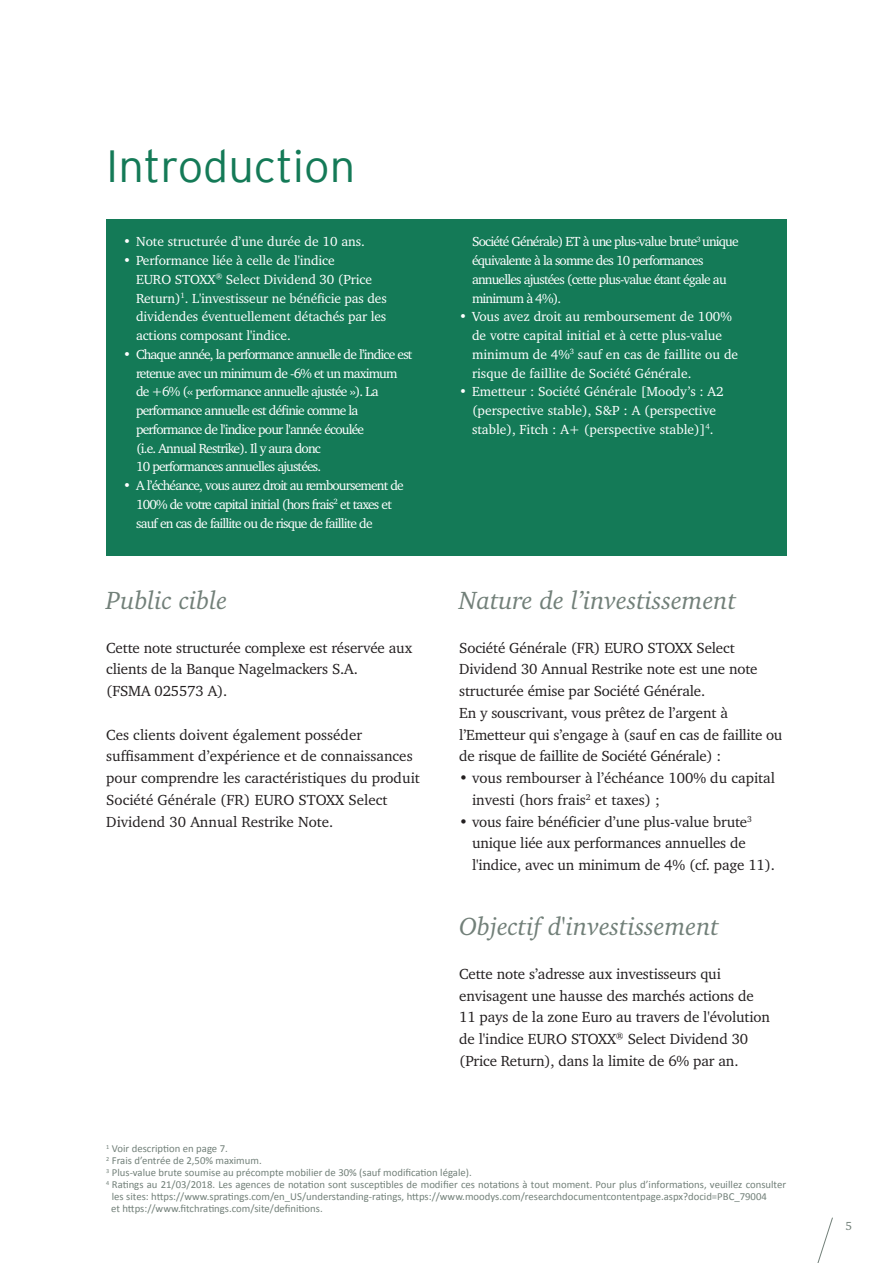
<style>
.page{position:relative;width:893px;height:1263px;background:#fff}
.page>*{position:absolute;margin:0;border:0;box-sizing:border-box;transform-origin:0 0}
.t1{font:45px "Interstate Mono Lgt";color:#147a57}
.t2{font:italic 25.5px "Charter IT Cby BT";color:#728079}
.t3{font:15px/21.8px "Charter IT Cby BT";letter-spacing:-.01em;color:#231f20}
.t4{font:13.5px/18.8px "Charter IT Cby BT";letter-spacing:-.06em;color:#fff}
.t5{font:13.5px/18.8px "Charter IT Cby BT";color:#fff}
.t6{font:13.5px/18.8px "Charter IT Cby BT";letter-spacing:-.01em;color:#fff}
.t7{font:12px "Charter IT Cby BT";color:#728079}
.t8{font:10.65px "Calibri";color:#728079}
</style>
<div class="page">
<svg style="left:817px;top:1217px;width:16px;height:46px"></svg>
<div style="left:106px;top:219px;width:681px;height:336px;background:#147a57"></div>
<h1 class="t1" style="left:106px;top:140px;width:250px">Introduction</h1>
<p class="t5" style="left:123px;top:232px;width:243px">• Note structurée d’une durée de 10 ans.</p>
<p class="t6" style="left:136px;top:251px;width:252px;text-indent:-13px">• Performance liée à celle de l'indice<br>EURO STOXX<sup>®</sup> Select Dividend 30 (Price Return)<sup>1</sup>. L'investisseur ne bénéficie pas des dividendes éventuellement détachés par les actions composant l'indice.</p>
<p class="t4" style="left:136px;top:345px;width:278px;text-indent:-13px">• Chaque année, la performance annuelle de l’indice est retenue avec un minimum de -6% et un maximum de +6% (« performance annuelle ajustée »). La performance annuelle est définie comme la performance de l'indice pour l'année écoulée<br>(i.e. Annual Restrike). Il y aura donc<br>10 performances annuelles ajustées.</p>
<p class="t4" style="left:136px;top:476px;width:269px;text-indent:-13px">• A l’échéance, vous aurez droit au remboursement de<br>100% de votre capital initial (hors frais<sup>2</sup> et taxes et sauf en cas de faillite ou de risque de faillite de</p>
<h2 class="t2" style="left:106px;top:584px;width:122px">Public cible</h2>
<p class="t3" style="left:106px;top:636px;width:307px">Cette note structurée complexe est réservée aux clients de la Banque Nagelmackers S.A.<br>(FSMA 025573 A).</p>
<p class="t3" style="left:106px;top:723px;width:315px">Ces clients doivent également posséder suffisamment d’expérience et de connaissances pour comprendre les caractéristiques du produit Société Générale (FR) EURO STOXX Select Dividend 30 Annual Restrike Note.</p>
<p class="t4" style="left:472px;top:232px;width:268px">Société Générale) ET à une plus-value brute<sup>3</sup> unique équivalente à la somme des 10 performances annuelles ajustées (cette plus-value étant égale au minimum à 4%).</p>
<p class="t5" style="left:472px;top:307px;width:268px;text-indent:-13px">• Vous avez droit au remboursement de 100% de votre capital initial et à cette plus-value minimum de 4%<sup>3</sup> sauf en cas de faillite ou de risque de faillite de Société Générale.</p>
<p class="t5" style="left:459px;top:382px;width:266px;text-align:center">• Emetteur : Société Générale [Moody’s : A2 (perspective stable), S&amp;P : A (perspective stable), Fitch : A+ (perspective stable)]<sup>4</sup>.</p>
<h2 class="t2" style="left:459px;top:584px;width:278px">Nature de l’investissement</h2>
<p class="t3" style="left:459px;top:636px;width:325px">Société Générale (FR) EURO STOXX Select Dividend 30 Annual Restrike note est une note structurée émise par Société Générale.<br>En y souscrivant, vous prêtez de l’argent à l’Emetteur qui s’engage à (sauf en cas de faillite ou de risque de faillite de Société Générale) :</p>
<p class="t3" style="left:472px;top:767px;width:305px;text-indent:-13px">• vous rembourser à l’échéance 100% du capital investi (hors frais<sup>2</sup> et taxes) ;</p>
<p class="t3" style="left:472px;top:810px;width:305px;text-indent:-13px">• vous faire bénéficier d’une plus-value brute<sup>3 </sup>unique liée aux performances annuelles de l'indice, avec un minimum de 4% (cf. page 11).</p>
<h2 class="t2" style="left:459px;top:910px;width:261px">Objectif d'investissement</h2>
<p class="t3" style="left:459px;top:962px;width:312px">Cette note s’adresse aux investisseurs qui envisagent une hausse des marchés actions de 11 pays de la zone Euro au travers de l'évolution de l'indice EURO STOXX<sup>®</sup> Select Dividend 30 (Price Return), dans la limite de 6% par an.</p>
<p class="t8" style="left:106px;top:1142px;width:123px"><sup>1</sup> Voir description en page 7.</p>
<p class="t8" style="left:106px;top:1154px;width:157px"><sup>2</sup> Frais d’entrée de 2,50% maximum.</p>
<p class="t8" style="left:106px;top:1166px;width:367px"><sup>3</sup> Plus-value brute soumise au précompte mobilier de 30% (sauf modification légale).</p>
<p class="t8" style="left:106px;top:1178px;width:681px"><sup>4</sup> Ratings au 21/03/2018. Les agences de notation sont susceptibles de modifier ces notations à tout moment. Pour plus d’informations, veuillez consulter</p>
<p class="t8" style="left:112px;top:1190px;width:656px">les sites: https://www.spratings.com/en_US/understanding-ratings, https://www.moodys.com/researchdocumentcontentpage.aspx?docid=PBC_79004</p>
<p class="t8" style="left:111px;top:1202px;width:213px">et https://www.fitchratings.com/site/definitions.</p>
<p class="t7" style="left:845px;top:1218px;width:8px">5</p>
</div>
